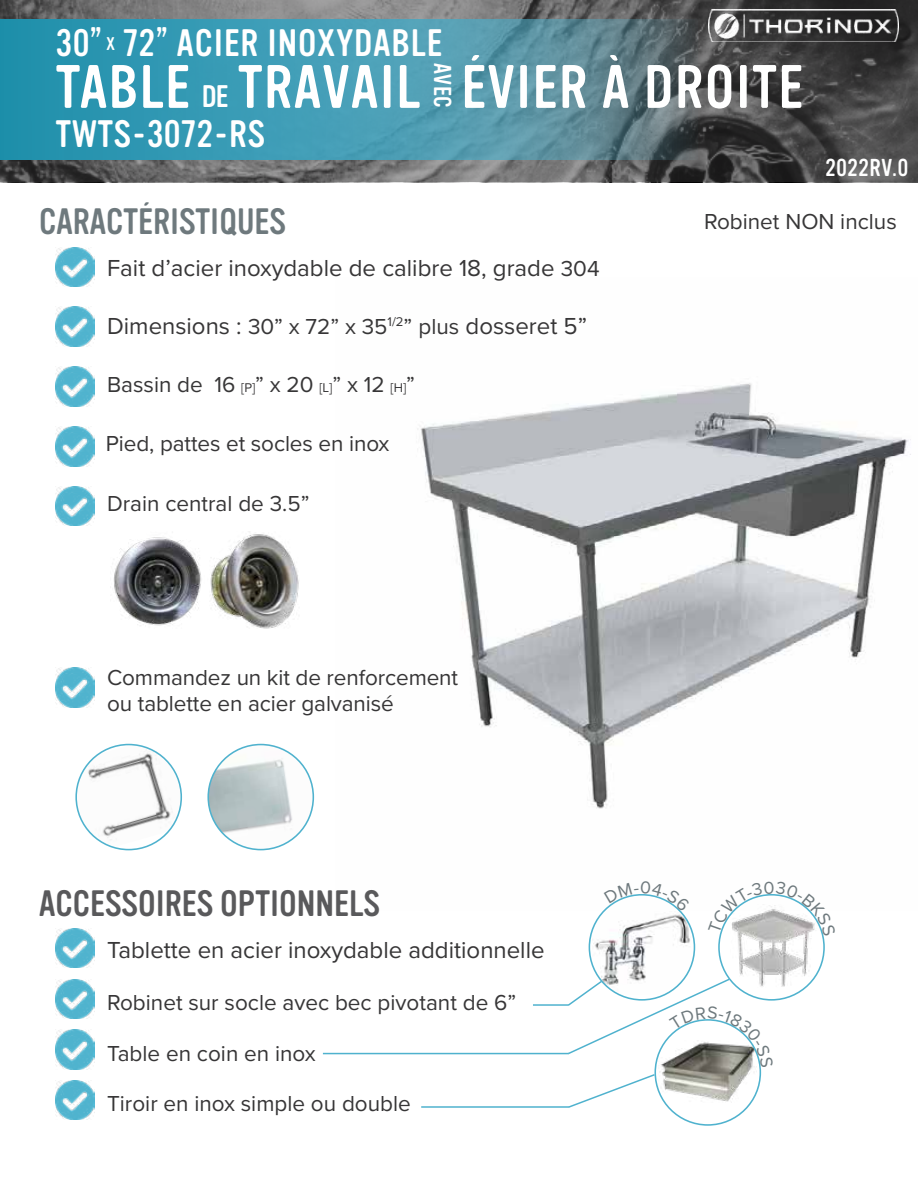
<style>
.page{position:relative;width:918px;height:1188px;background:#fff}
.page>*{position:absolute;margin:0;border:0;box-sizing:border-box;transform-origin:0 0}
.t1{font:60px "Vinyl OT";letter-spacing:.025em;color:#fff}
.t2{font:37.5px "Vinyl OT";letter-spacing:.025em;color:#fff}
.t3{font:36px "Vinyl OT";color:#59595b}
.t4{font:36px "Vinyl OT";color:#6e797d}
.t5{font:24px "Proxima Nova";color:#373637}
.t6{font:24px "Vinyl OT";letter-spacing:.025em;color:#fff}
.t7{font:22.5px/25.5px "Proxima Nova";color:#373637}
.s1{font-size:30.6px}
.s2{font-size:22.5px}
.s3{font-size:13.05px}
</style>
<div class="page">
<img style="left:417px;top:383px;width:494px;height:426px">
<img style="left:592px;top:910px;width:100px;height:67px">
<img style="left:658px;top:1067px;width:100px;height:38px">
<img style="left:722px;top:936px;width:99px;height:51px">
<img style="left:208px;top:745px;width:105px;height:105px;border-radius:53px">
<div style="left:207px;top:744px;width:107px;height:106px;border:2px solid #4fb2ce;border-radius:50%"></div>
<img style="left:76px;top:745px;width:105px;height:102px">
<div style="left:75px;top:744px;width:107px;height:106px;border:2px solid #4fb2ce;border-radius:50%"></div>
<img style="left:113px;top:534px;width:186px;height:95px">
<svg style="left:0;top:0;width:917px;height:182px;background:#565757"></svg>
<hr style="left:917px;top:0;width:1px;height:182px;background:#373637">
<img style="left:56px;top:247px;width:39px;height:39px">
<img style="left:56px;top:427px;width:39px;height:39px">
<img style="left:56px;top:486px;width:39px;height:40px">
<img style="left:56px;top:668px;width:39px;height:39px">
<img style="left:56px;top:307px;width:39px;height:39px">
<img style="left:56px;top:929px;width:39px;height:39px">
<img style="left:56px;top:367px;width:39px;height:39px">
<img style="left:56px;top:979px;width:39px;height:39px">
<img style="left:56px;top:1030px;width:39px;height:39px">
<img style="left:56px;top:1080px;width:39px;height:40px">
<img style="left:708px;top:9px;width:190px;height:33px">
<svg style="left:0;top:19px;width:697px;height:140px;background:#4492a7"></svg>
<hr style="left:533px;top:1004px;width:36px;height:2px;background:#4fb2ce">
<hr style="left:323px;top:1053px;width:246px;height:1px;background:#4fb2ce">
<hr style="left:421px;top:1106px;width:148px;height:2px;background:#4fb2ce">
<svg style="left:567px;top:1073px;width:89px;height:35px"></svg>
<svg style="left:604px;top:894px;width:86px;height:17px"></svg>
<svg style="left:566px;top:977px;width:207px;height:90px"></svg>
<svg style="left:719px;top:894px;width:105px;height:42px"></svg>
<h2 class="t2" style="left:56px;top:22px;width:388px">30” <sup>X</sup> 72” ACIER INOXYDABLE</h2>
<h1 class="t1" style="left:56px;top:54px;width:749px">TABLE <span class="s1">DE</span> TRAVAIL ÉVIER À DROITE</h1>
<p class="t6" style="left:456px;top:63px;width:46px;rotate:90deg">AVEC</p>
<h2 class="t2" style="left:56px;top:113px;width:211px">TWTS-3072-RS</h2>
<h3 class="t4" style="left:39px;top:202px;width:248px">CARACTÉRISTIQUES</h3>
<p class="t5" style="left:107px;top:250px;width:494px">Fait d’acier inoxydable de calibre 18, grade <span class="s2">304</span></p>
<p class="t5" style="left:107px;top:308px;width:482px">Dimensions : <span class="s2">30” x 72” x 35</span><sup>1/2</sup><span class="s2">” plus</span> dosseret 5”</p>
<p class="t7" style="left:107px;top:371px;width:309px">Bassin de 16 <span class="s3">[P]</span>” x 20 <span class="s3">[L]</span>” x 12 <span class="s3">[H]</span>”</p>
<p class="t7" style="left:106px;top:430px;width:285px">Pied, pattes et socles en inox</p>
<p class="t7" style="left:107px;top:490px;width:204px">Drain central de 3.5”</p>
<p class="t7" style="left:107px;top:664px;width:353px">Commandez un kit de renforcement ou tablette en acier galvanisé</p>
<h3 class="t3" style="left:39px;top:883px;width:342px">ACCESSOIRES OPTIONNELS</h3>
<p class="t5" style="left:107px;top:932px;width:439px">Tablette en acier inoxydable additionnelle</p>
<p class="t7" style="left:107px;top:989px;width:411px">Robinet sur socle avec bec pivotant de 6”</p>
<p class="t7" style="left:107px;top:1039px;width:210px">Table en coin en inox</p>
<p class="t7" style="left:107px;top:1090px;width:305px">Tiroir en inox simple ou double</p>
<p class="t6" style="left:826px;top:155px;width:84px">2022RV.0</p>
<p class="t7" style="left:704px;top:208px;width:194px">Robinet NON inclus</p>
</div>
